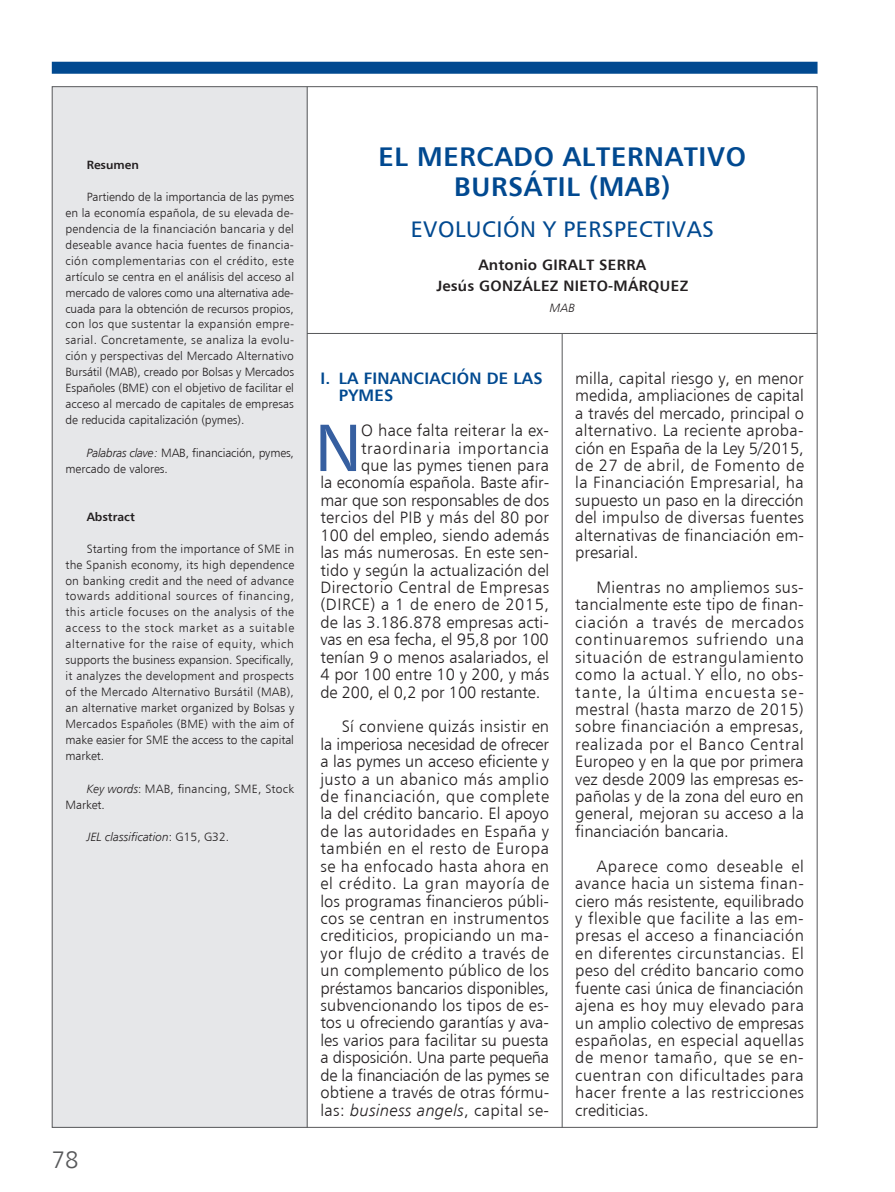
<style>
.page{position:relative;width:895px;height:1192px;background:#fff}
.page>*{position:absolute;margin:0;border:0;box-sizing:border-box;transform-origin:0 0}
.t1{font:66.6px "Humanist 777 BT Roman B";color:#365fa0}
.t2{font:27px/30px "Humanist 777 BT Bold B";letter-spacing:.025em;color:#014990;text-align:center}
.t3{font:24px "Humanist 777 BT Light B";color:#57585a}
.t4{font:22.5px "Humanist 777 BT Roman B";letter-spacing:.025em;color:#014990}
.t5{font:16.5px/17.4px "Humanist 777 BT Light B";letter-spacing:.01em;color:#231f20;text-align:justify}
.t6{font:16.5px "Humanist 777 BT Light B";letter-spacing:-.01em;color:#231f20}
.t7{font:16.5px/17.4px "Humanist 777 BT Bold B";letter-spacing:.015em;color:#014990}
.t8{font:16.5px "Humanist 777 BT Light B";letter-spacing:.04em;color:#231f20}
.t9{font:16.5px "Humanist 777 BT Light B";letter-spacing:.035em;color:#231f20}
.t10{font:15px "Humanist 777 BT Bold B";letter-spacing:.015em;color:#231f20}
.t11{font:12px/15.9px "Humanist 777 BT Light B";color:#231f20;text-align:justify}
.t12{font:12px/15.9px "Humanist 777 BT Light B";letter-spacing:.02em;color:#231f20}
.t13{font:12px "Humanist 777 BT Light Italic B";color:#231f20}
.t14{font:12px "Humanist 777 BT Bold B";color:#231f20}
.s1{font-family:"Humanist 777 BT Light Italic B"}
.s2{font-family:"Humanist 777 BT Light B"}
</style>
<div class="page">
<div style="left:52px;top:87px;width:255px;height:1040px;background:#e6e7e9"></div>
<div style="left:52px;top:62px;width:765px;height:12px;background:#014990"></div>
<hr style="left:307px;top:87px;width:1px;height:1040px;background:#57585a">
<hr style="left:562px;top:333px;width:1px;height:794px;background:#57585a">
<hr style="left:307px;top:333px;width:510px;height:1px;background:#57585a">
<p class="t14" style="left:87px;top:157px;width:54px">Resumen</p>
<p class="t11" style="left:65px;top:189px;width:230px;text-indent:21px">Partiendo de la importancia de las pymes en la economía española, de su elevada de&shy;pendencia de la financiación bancaria y del deseable avance hacia fuentes de financia&shy;ción complementarias con el crédito, este artículo se centra en el análisis del acceso al mercado de valores como una alternativa ade&shy;cuada para la obtención de recursos propios, con los que sustentar la expansión empre&shy;sarial. Concretamente, se analiza la evolu&shy;ción y perspectivas del Mercado Alternativo Bursátil (MAB), creado por Bolsas y Mercados Españoles (BME) con el objetivo de facilitar el acceso al mercado de capitales de empresas de reducida capitalización (pymes).</p>
<p class="t11" style="left:65px;top:445px;width:230px;text-indent:21px"><span class="s1">Palabras clave:</span> MAB, financiación, pymes, mercado de valores.</p>
<p class="t14" style="left:87px;top:509px;width:50px">Abstract</p>
<p class="t11" style="left:65px;top:540px;width:230px;text-indent:21px">Starting from the importance of SME in the Spanish economy, its high dependence on banking credit and the need of advance towards additional sources of financing, this article focuses on the analysis of the access to the stock market as a suitable alternative for the raise of equity, which supports the business expansion. Specifically, it analyzes the development and prospects of the Mercado Alternativo Bursátil (MAB), an alternative market organized by Bolsas y Mercados Españoles (BME) with the aim of make easier for SME the access to the capital market.</p>
<p class="t12" style="left:65px;top:780px;width:230px;text-indent:21px"><span class="s1">Key words</span>: MAB, financing, SME, Stock<br>Market.</p>
<p class="t13" style="left:87px;top:828px;width:144px">JEL classification<span class="s2">: G15, G32.</span></p>
<h3 class="t3" style="left:52px;top:1144px;width:28px">78</h3>
<h2 class="t2" style="left:378px;top:140px;width:369px">EL MERCADO ALTERNATIVO<br>BURSÁTIL (MAB)</h2>
<h3 class="t4" style="left:410px;top:215px;width:305px">EVOLUCIÓN Y PERSPECTIVAS</h3>
<p class="t10" style="left:478px;top:255px;width:84px">Antonio Giralt</p>
<p class="t10" style="left:599px;top:255px;width:20px">Serra</p>
<p class="t10" style="left:436px;top:276px;width:148px">Jesús González Nieto</p>
<p class="t10" style="left:608px;top:276px;width:81px">-Márquez</p>
<p class="t13" style="left:549px;top:300px;width:27px">MAB</p>
<p class="t7" style="left:339px;top:369px;width:205px;text-indent:-18px">I. LA FINANCIACIÓN DE LAS<br>PYMES</p>
<h1 class="t1" style="left:315px;top:406px;width:48px">N</h1>
<p class="t5" style="left:361px;top:421px;width:189px">o hace falta reiterar la ex-</p>
<p class="t8" style="left:361px;top:437px;width:189px">traordinaria importancia</p>
<p class="t5" style="left:361px;top:456px;width:189px">que las pymes tienen para</p>
<p class="t5" style="left:320px;top:473px;width:230px">la economía española. Baste afir-</p>
<p class="t6" style="left:320px;top:490px;width:230px">mar que son responsables de dos</p>
<p class="t5" style="left:320px;top:508px;width:230px">tercios del PIB y más del 80 por</p>
<p class="t5" style="left:320px;top:526px;width:230px">100 del empleo, siendo además</p>
<p class="t5" style="left:320px;top:543px;width:230px">las más numerosas. En este sen-</p>
<p class="t5" style="left:320px;top:560px;width:230px">tido y según la actualización del</p>
<p class="t5" style="left:320px;top:578px;width:230px">Directorio Central de Empresas</p>
<p class="t9" style="left:320px;top:594px;width:230px">(DIRCE) a 1 de enero de 2015,</p>
<p class="t5" style="left:320px;top:613px;width:230px">de las 3.186.878 empresas acti-</p>
<p class="t6" style="left:320px;top:629px;width:230px">vas en esa fecha, el 95,8 por 100</p>
<p class="t5" style="left:320px;top:647px;width:230px">tenían 9 o menos asalariados, el</p>
<p class="t5" style="left:320px;top:665px;width:230px">4 por 100 entre 10 y 200, y más</p>
<p class="t6" style="left:320px;top:681px;width:221px">de 200, el 0,2 por 100 restante.</p>
<p class="t5" style="left:320px;top:717px;width:230px;text-indent:21px">Sí conviene quizás insistir en la imperiosa necesidad de ofrecer a las pymes un acceso eficiente y justo a un abanico más amplio de financiación, que complete la del crédito bancario. El apoyo de las autoridades en España y también en el resto de Europa se ha enfocado hasta ahora en el crédito. La gran mayoría de los programas financieros públi&shy;cos se centran en instrumentos crediticios, propiciando un ma&shy;yor flujo de crédito a través de un complemento público de los préstamos bancarios disponibles, subvencionando los tipos de es&shy;tos u ofreciendo garantías y ava&shy;les varios para facilitar su puesta a disposición. Una parte pequeña de la financiación de las pymes se obtiene a través de otras fórmu&shy;las: <span class="s1">business angels</span>, capital se-</p>
<p class="t5" style="left:575px;top:369px;width:230px">milla, capital riesgo y, en menor medida, ampliaciones de capital a través del mercado, principal o alternativo. La reciente aproba&shy;ción en España de la Ley 5/2015, de 27 de abril, de Fomento de la Financiación Empresarial, ha supuesto un paso en la dirección del impulso de diversas fuentes alternativas de financiación em&shy;presarial.</p>
<p class="t5" style="left:575px;top:578px;width:230px;text-indent:21px">Mientras no ampliemos sus&shy;tancialmente este tipo de finan&shy;ciación a través de mercados continuaremos sufriendo una situación de estrangulamiento como la actual. Y ello, no obs&shy;tante, la última encuesta se&shy;mestral (hasta marzo de 2015) sobre financiación a empresas, realizada por el Banco Central Europeo y en la que por primera vez desde 2009 las empresas es&shy;pañolas y de la zona del euro en general, mejoran su acceso a la financiación bancaria.</p>
<p class="t5" style="left:575px;top:856px;width:230px;text-indent:21px">Aparece como deseable el avance hacia un sistema finan&shy;ciero más resistente, equilibrado y flexible que facilite a las em&shy;presas el acceso a financiación en diferentes circunstancias. El peso del crédito bancario como fuente casi única de financiación ajena es hoy muy elevado para un amplio colectivo de empresas españolas, en especial aquellas de menor tamaño, que se en&shy;cuentran con dificultades para hacer frente a las restricciones crediticias.</p>
</div>
